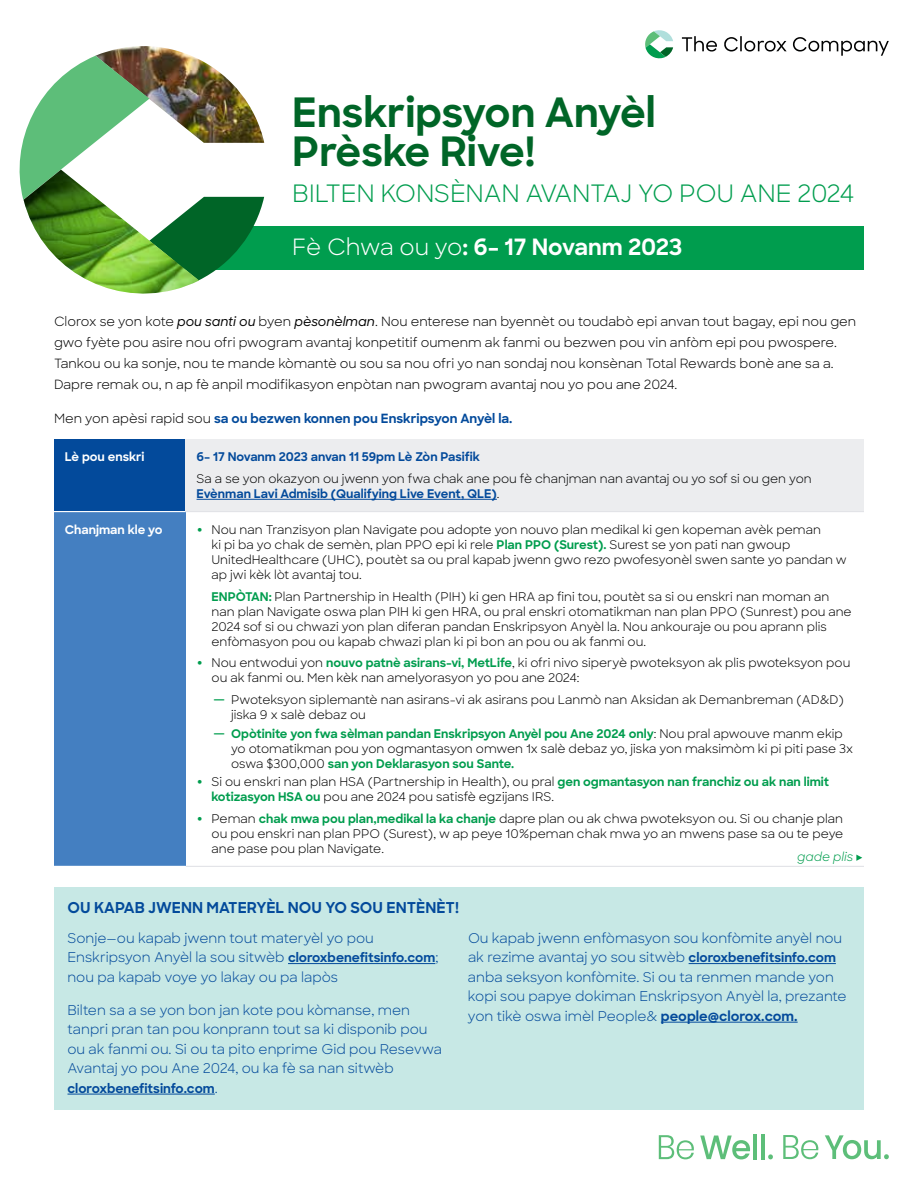
<style>
.page{position:relative;width:918px;height:1188px;background:#fff}
.page>*{position:absolute;margin:0;border:0;box-sizing:border-box;transform-origin:0 0}
.t1{font:700 40.5px/39px "Sharp Sans";color:#006527}
.t2{font:24px "Sharp Sans";letter-spacing:-.01em;color:#009d4e}
.t3{font:700 22.5px "Sharp Sans";letter-spacing:-.01em;color:#fff}
.t4{font:700 15px "Sharp Sans";color:#034a9b}
.t5{font:13.5px/19.5px "Sharp Sans";color:#034a9b}
.t6{font:12.75px/21px "Sharp Sans";color:#000101}
.t7{font:700 12.75px "Sharp Sans";color:#034a9b}
.t8{font:12px/15px "Sharp Sans";color:#000}
.t9{font:12px/15px "Sharp Sans";color:#000101}
.t10{font:700 12px "Sharp Sans";color:#034a9b}
.t11{font:700 12px "Sharp Sans";color:#fff}
.t12{font:italic 12px "Sharp Sans";color:#009d4e}
.s1{font-weight:400}
.s2{font-weight:500;font-style:italic}
.s3{font-weight:400;color:#000101}
.s4{font-weight:700;color:#034a9b}
.s5{font-weight:700;font-size:16.5px;color:#009d4e}
.s6{font-weight:700;color:#009d4e}
.s7{font-weight:500;font-size:16.5px;color:#009d4e}
.s8{font-weight:700;font-size:12.75px}
.s9{font-weight:400;font-size:13.5px}
.s10{font-weight:700}
</style>
<div class="page">
<div style="left:54px;top:439px;width:132px;height:73px;background:#034a9b"></div>
<div style="left:186px;top:439px;width:678px;height:73px;background:#ecedef"></div>
<div style="left:54px;top:512px;width:132px;height:354px;background:#447fc1"></div>
<hr style="left:186px;top:511px;width:678px;height:1px;background:#e2e3e7">
<hr style="left:186px;top:866px;width:678px;height:1px;background:#e2e3e7">
<hr style="left:54px;top:511px;width:132px;height:1px;background:#fff">
<hr style="left:197px;top:499px;width:300px;height:1px;background:#034a9b">
<div style="left:176px;top:226px;width:688px;height:43px;background:#009d4e"></div>
<svg style="left:645px;top:30px;width:28px;height:29px"></svg>
<svg style="left:682px;top:36px;width:207px;height:20px"></svg>
<img style="left:95px;top:46px;width:96px;height:10px">
<img style="left:19px;top:56px;width:245px;height:238px">
<div style="left:54px;top:888px;width:810px;height:222px;background:#c7e8e5"></div>
<hr style="left:288px;top:963px;width:147px;height:1px;background:#034a9b">
<hr style="left:68px;top:1094px;width:147px;height:1px;background:#034a9b">
<hr style="left:689px;top:963px;width:147px;height:1px;background:#034a9b">
<hr style="left:661px;top:1022px;width:137px;height:1px;background:#034a9b">
<svg style="left:856px;top:855px;width:6px;height:6px"></svg>
<svg style="left:659px;top:1135px;width:35px;height:24px"></svg>
<svg style="left:768px;top:1154px;width:5px;height:5px"></svg>
<hr style="left:761px;top:1134px;width:4px;height:25px;background:#5dbe79">
<hr style="left:753px;top:1134px;width:4px;height:25px;background:#5dbe79">
<svg style="left:700px;top:1136px;width:50px;height:23px"></svg>
<svg style="left:783px;top:1135px;width:35px;height:24px"></svg>
<svg style="left:825px;top:1135px;width:64px;height:24px"></svg>
<h1 class="t1" style="left:292px;top:92px;width:365px">Enskripsyon Anyèl<br>Prèske Rive!</h1>
<h2 class="t2" style="left:292px;top:176px;width:563px">BILTEN KONSÈNAN AVANTAJ YO POU ANE 2024</h2>
<h3 class="t3" style="left:292px;top:230px;width:392px"><span class="s1">Fè Chwa ou yo</span>: 6– 17 Novanm 2023</h3>
<p class="t6" style="left:54px;top:310px;width:804px">Clorox se yon kote <span class="s2">pou santi ou</span> byen <span class="s2">pèsonèlman</span>. Nou enterese nan byennèt ou toudabò epi anvan tout bagay, epi nou gen gwo fyète pou asire nou ofri pwogram avantaj konpetitif oumenm ak fanmi ou bezwen pou vin anfòm epi pou pwospere.<br>Tankou ou ka sonje, nou te mande kòmantè ou sou sa nou ofri yo nan sondaj nou konsènan Total Rewards bonè ane sa a.<br>Dapre remak ou, n ap fè anpil modifikasyon enpòtan nan pwogram avantaj nou yo pou ane 2024.</p>
<p class="t7" style="left:54px;top:409px;width:460px"><span class="s3">Men yon apèsi rapid sou</span> sa ou bezwen konnen pou Enskripsyon Anyèl la.</p>
<p class="t11" style="left:65px;top:448px;width:81px">Lè pou enskri</p>
<p class="t10" style="left:197px;top:448px;width:285px">6– 17 Novanm 2023 anvan 11 59pm Lè Zòn Pasifik</p>
<p class="t9" style="left:197px;top:471px;width:617px">Sa a se yon okazyon ou jwenn yon fwa chak ane pou fè chanjman nan avantaj ou yo sof si ou gen yon<br><span class="s4">Evènman Lavi Admisib (Qualifying Live Event, QLE)</span>.</p>
<p class="t11" style="left:65px;top:521px;width:99px">Chanjman kle yo</p>
<p class="t8" style="left:212px;top:521px;width:637px;text-indent:-15px"><span class="s5">•</span> Nou nan Tranzisyon plan Navigate pou adopte yon nouvo plan medikal ki gen kopeman avèk peman<br>ki pi ba yo chak de semèn, plan PPO epi ki rele <span class="s6">Plan PPO (Surest).</span> Surest se yon pati nan gwoup UnitedHealthcare (UHC), poutèt sa ou pral kapab jwenn gwo rezo pwofesyonèl swen sante yo pandan w ap jwi kèk lòt avantaj tou.</p>
<p class="t8" style="left:212px;top:588px;width:642px"><span class="s6">ENPÒTAN:</span> Plan Partnership in Health (PIH) ki gen HRA ap fini tou, poutèt sa si ou enskri nan moman an nan plan Navigate oswa plan PIH ki gen HRA, ou pral enskri otomatikman nan plan PPO (Sunrest) pou ane 2024 sof si ou chwazi yon plan diferan pandan Enskripsyon Anyèl la. Nou ankouraje ou pou aprann plis enfòmasyon pou ou kapab chwazi plan ki pi bon an pou ou ak fanmi ou.</p>
<p class="t8" style="left:212px;top:655px;width:640px;text-indent:-15px"><span class="s5">•</span> Nou entwodui yon <span class="s6">nouvo patnè asirans-vi, MetLife</span>, ki ofri nivo siperyè pwoteksyon ak plis pwoteksyon pou ou ak fanmi ou. Men kèk nan amelyorasyon yo pou ane 2024:</p>
<p class="t8" style="left:231px;top:692px;width:614px;text-indent:-18px"><span class="s7">—</span> Pwoteksyon siplemantè nan asirans-vi ak asirans pou Lanmò nan Aksidan ak Demanbreman (AD&amp;D) jiska 9 x salè debaz ou</p>
<p class="t8" style="left:231px;top:725px;width:624px;text-indent:-18px"><span class="s7">—</span> <span class="s6">Opòtinite yon fwa sèlman pandan Enskripsyon Anyèl pou Ane 2024 only</span>: Nou pral apwouve manm ekip yo otomatikman pou yon ogmantasyon omwen 1x salè debaz yo, jiska yon maksimòm ki pi piti pase 3x oswa $300,000 <span class="s6">san yon Deklarasyon sou Sante.</span></p>
<p class="t8" style="left:212px;top:774px;width:619px;text-indent:-15px"><span class="s5">•</span> Si ou enskri nan plan HSA (Partnership in Health), ou pral <span class="s6">gen ogmantasyon nan franchiz ou ak nan limit kotizasyon HSA ou</span> pou ane 2024 pou satisfè egzijans IRS.</p>
<p class="t8" style="left:212px;top:810px;width:633px;text-align:justify;text-indent:-15px"><span class="s5">•</span> Peman <span class="s6">chak mwa pou plan,medikal la ka chanje</span> dapre plan ou ak chwa pwoteksyon ou. Si ou chanje plan ou pou enskri nan plan PPO (Surest), w ap peye 10%peman chak mwa yo an mwens pase sa ou te peye ane pase pou plan Navigate.</p>
<p class="t12" style="left:797px;top:848px;width:58px">gade plis</p>
<p class="t4" style="left:68px;top:896px;width:393px">OU KAPAB JWENN MATERYÈL NOU YO SOU ENTÈNÈT!</p>
<p class="t5" style="left:67px;top:928px;width:372px">Sonje—ou kapab jwenn tout materyèl yo pou<br>Enskripsyon Anyèl la sou sitwèb <span class="s8">cloroxbenefitsinfo.com</span>; nou pa kapab voye yo lakay ou pa lapòs</p>
<p class="t5" style="left:67px;top:1000px;width:376px">Bilten sa a se yon bon jan kote pou kòmanse, men tanpri pran tan pou konprann tout sa ki disponib pou ou ak fanmi ou. Si ou ta pito enprime Gid pou Resevwa Avantaj yo pou Ane 2024, ou ka fè sa nan sitwèb</p>
<p class="t7" style="left:68px;top:1079px;width:152px">cloroxbenefitsinfo.com<span class="s9">.</span></p>
<p class="t5" style="left:468px;top:928px;width:380px">Ou kapab jwenn enfòmasyon sou konfòmite anyèl nou ak rezime avantaj yo sou sitwèb <span class="s8">cloroxbenefitsinfo.com </span>anba seksyon konfòmite. Si ou ta renmen mande yon kopi sou papye dokiman Enskripsyon Anyèl la, prezante yon tikè oswa imèl People&amp; <span class="s10">people@clorox.com.</span></p>
</div>
